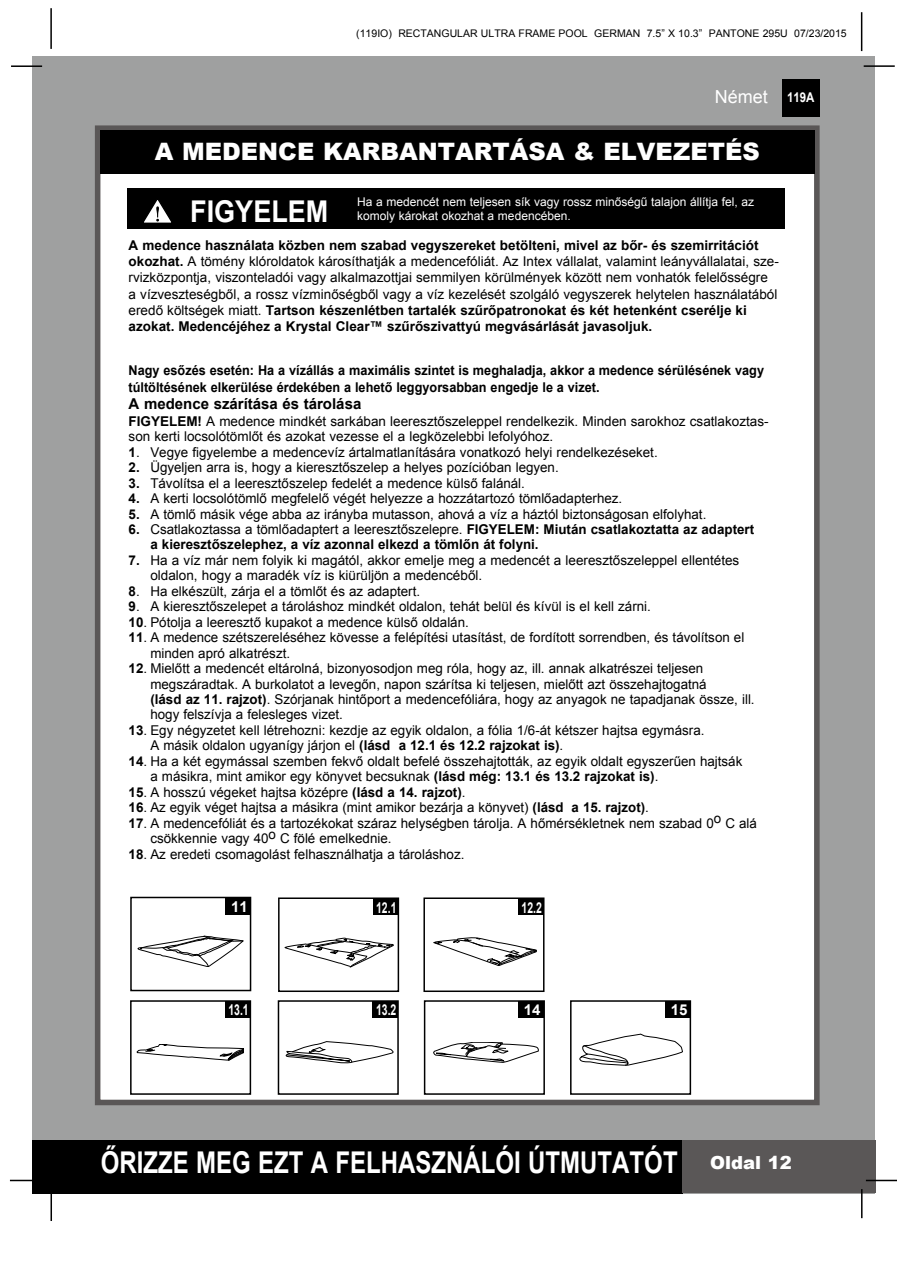
<style>
.page{position:relative;width:897px;height:1264px;background:#fff}
.page>*{position:absolute;margin:0;border:0;box-sizing:border-box;transform-origin:0 0}
.t1{font:700 30px "Arial";color:#fff;scale:.8 1}
.t2{font:700 30px "Arial";color:#fff;scale:.9 1}
.t3{font:900 24px "Arial";color:#fff}
.t4{font:900 18px "Arial";color:#fff}
.t5{font:18px "Arial";color:#fff}
.t6{font:700 15px "Arial";color:#000}
.t7{font:700 15px "Arial";color:#fff;scale:.7 1}
.t8{font:700 15px "Arial";color:#fff}
.t9{font:13.5px/15.5px "Arial";color:#000}
.t10{font:700 13.5px/16.2px "Arial";color:#000;scale:.94 1}
.t11{font:700 13.5px/15.5px "Arial";color:#000}
.t12{font:700 13.5px "Arial";color:#fff;scale:.85 1}
.t13{font:12px/14.4px "Arial";color:#fff}
.t14{font:10.5px "Arial";color:#000}
.s1{font-weight:700}
.s2{font-weight:400}
</style>
<div class="page">
<div style="left:33px;top:56px;width:842px;height:1137px;background:#9fa0a0"></div>
<div style="left:782px;top:79px;width:37px;height:38px;background:#000"></div>
<hr style="left:863px;top:65px;width:31px;height:2px;background:#000">
<hr style="left:50px;top:8px;width:2px;height:41px;background:#000">
<hr style="left:860px;top:12px;width:2px;height:39px;background:#000">
<div style="left:33px;top:1140px;width:649px;height:53px;background:#000"></div>
<div style="left:682px;top:1140px;width:193px;height:53px;background:#5a5757"></div>
<hr style="left:865px;top:1179px;width:31px;height:2px;background:#000">
<hr style="left:860px;top:1189px;width:2px;height:29px;background:#000">
<hr style="left:50px;top:1190px;width:2px;height:31px;background:#000">
<hr style="left:10px;top:1179px;width:31px;height:2px;background:#000">
<hr style="left:11px;top:65px;width:31px;height:2px;background:#000">
<div style="left:95px;top:125px;width:724px;height:980px;background:#fff;border:6px solid #5a5757"></div>
<div style="left:100px;top:130px;width:714px;height:44px;background:#000"></div>
<svg style="left:137px;top:1044px;width:107px;height:16px"></svg>
<div style="left:130px;top:1000px;width:121px;height:94px;border:2px solid #000"></div>
<div style="left:225px;top:1001px;width:25px;height:17px;background:#000"></div>
<svg style="left:138px;top:936px;width:105px;height:30px"></svg>
<div style="left:130px;top:896px;width:121px;height:95px;border:2px solid #000"></div>
<div style="left:225px;top:897px;width:25px;height:17px;background:#000"></div>
<svg style="left:285px;top:938px;width:108px;height:29px"></svg>
<div style="left:278px;top:897px;width:121px;height:95px;border:2px solid #000"></div>
<div style="left:373px;top:898px;width:25px;height:17px;background:#000"></div>
<svg style="left:433px;top:937px;width:103px;height:29px"></svg>
<div style="left:423px;top:897px;width:121px;height:95px;border:2px solid #000"></div>
<div style="left:518px;top:898px;width:25px;height:17px;background:#000"></div>
<svg style="left:286px;top:1041px;width:107px;height:22px"></svg>
<div style="left:278px;top:1000px;width:121px;height:94px;border:2px solid #000"></div>
<div style="left:372px;top:1001px;width:26px;height:17px;background:#000"></div>
<svg style="left:433px;top:1042px;width:105px;height:20px"></svg>
<div style="left:424px;top:1000px;width:121px;height:94px;border:2px solid #000"></div>
<div style="left:518px;top:1001px;width:26px;height:17px;background:#000"></div>
<svg style="left:579px;top:1034px;width:103px;height:31px"></svg>
<div style="left:570px;top:1000px;width:121px;height:94px;border:2px solid #000"></div>
<div style="left:664px;top:1001px;width:26px;height:17px;background:#000"></div>
<div style="left:127px;top:189px;width:657px;height:40px;background:#000"></div>
<svg style="left:144px;top:200px;width:27px;height:23px"></svg>
<p class="t14" style="left:356px;top:27px;width:492px">(119IO) RECTANGULAR ULTRA FRAME POOL GERMAN 7.5” X 10.3” PANTONE 295U 07/23/2015</p>
<h3 class="t5" style="left:714px;top:85px;width:55px">Német</h3>
<h2 class="t3" style="left:155px;top:134px;width:606px">A MEDENCE KARBANTARTÁSA &amp; ELVEZETÉS</h2>
<p class="t12" style="left:787px;top:88px;width:34px">119A</p>
<h1 class="t2" style="left:190px;top:192px;width:155px">FIGYELEM</h1>
<p class="t13" style="left:357px;top:195px;width:398px">Ha a medencét nem teljesen sík vagy rossz minőségű talajon állítja fel, az komoly károkat okozhat a medencében.</p>
<p class="t9" style="left:129px;top:237px;width:651px;line-height:16.2px"><span class="s1">A medence használata közben nem szabad vegyszereket betölteni, mivel az bőr- és szemirritációt okozhat.</span> A tömény klóroldatok károsíthatják a medencefóliát. Az Intex vállalat, valamint leányvállalatai, sze&shy;rvizközpontja, viszonteladói vagy alkalmazottjai semmilyen körülmények között nem vonhatók felelősségre a vízveszteségből, a rossz vízminőségből vagy a víz kezelését szolgáló vegyszerek helytelen használatából eredő költségek miatt. <span class="s1">Tartson készenlétben tartalék szűrőpatronokat és két hetenként cserélje ki azokat. Medencéjéhez a Krystal Clear™ szűrőszivattyú megvásárlását javasoljuk.</span></p>
<p class="t10" style="left:128px;top:363px;width:677px">Nagy esőzés esetén: Ha a vízállás a maximális szintet is meghaladja, akkor a medence sérülésének vagy túltöltésének elkerülése érdekében a lehető leggyorsabban engedje le a vizet.</p>
<p class="t6" style="left:128px;top:394px;width:234px">A medence szárítása és tárolása</p>
<p class="t9" style="left:128px;top:413px;width:641px"><span class="s1">FIGYELEM!</span> A medence mindkét sarkában leeresztőszeleppel rendelkezik. Minden sarokhoz csatlakoztas&shy;son kerti locsolótömlőt és azokat vezesse el a legközelebbi lefolyóhoz.</p>
<p class="t9" style="left:128px;top:444px;width:530px"><span class="s1">1</span>. Vegye figyelembe a medencevíz ártalmatlanítására vonatkozó helyi rendelkezéseket.</p>
<p class="t9" style="left:128px;top:460px;width:431px"><span class="s1">2.</span> Ügyeljen arra is, hogy a kieresztőszelep a helyes pozícióban legyen.</p>
<p class="t9" style="left:128px;top:475px;width:398px"><span class="s1">3.</span> Távolítsa el a leeresztőszelep fedelét a medence külső falánál.</p>
<p class="t9" style="left:128px;top:491px;width:495px"><span class="s1">4.</span> A kerti locsolótömlő megfelelő végét helyezze a hozzátartozó tömlőadapterhez.</p>
<p class="t9" style="left:128px;top:506px;width:579px"><span class="s1">5.</span> A tömlő másik vége abba az irányba mutasson, ahová a víz a háztól biztonságosan elfolyhat.</p>
<p class="t11" style="left:150px;top:522px;width:605px;text-indent:-22px">6. <span class="s2">Csatlakoztassa a tömlőadaptert a leeresztőszelepre.</span> FIGYELEM: Miután csatlakoztatta az adaptert a kieresztőszelephez, a víz azonnal elkezd a tömlőn át folyni.</p>
<p class="t9" style="left:150px;top:552px;width:590px;text-indent:-22px"><span class="s1">7.</span> Ha a víz már nem folyik ki magától, akkor emelje meg a medencét a leeresztőszeleppel ellentétes oldalon, hogy a maradék víz is kiürüljön a medencéből.</p>
<p class="t9" style="left:128px;top:583px;width:293px"><span class="s1">8</span>. Ha elkészült, zárja el a tömlőt és az adaptert.</p>
<p class="t9" style="left:128px;top:599px;width:524px"><span class="s1">9</span>. A kieresztőszelepet a tároláshoz mindkét oldalon, tehát belül és kívül is el kell zárni.</p>
<p class="t9" style="left:128px;top:614px;width:342px"><span class="s1">10</span>. Pótolja a leeresztő kupakot a medence külső oldalán.</p>
<p class="t9" style="left:150px;top:630px;width:595px;text-indent:-22px"><span class="s1">11</span>. A medence szétszereléséhez kövesse a felépítési utasítást, de fordított sorrendben, és távolítson el minden apró alkatrészt.</p>
<p class="t9" style="left:150px;top:661px;width:605px;text-indent:-22px"><span class="s1">12</span>. Mielőtt a medencét eltárolná, bizonyosodjon meg róla, hogy az, ill. annak alkatrészei teljesen megszáradtak. A burkolatot a levegőn, napon szárítsa ki teljesen, mielőtt azt összehajtogatná<br><span class="s1">(lásd az 11. rajzot)</span>. Szórjanak hintőport a medencefóliára, hogy az anyagok ne tapadjanak össze, ill. hogy felszívja a felesleges vizet.</p>
<p class="t9" style="left:150px;top:722px;width:555px;text-indent:-22px"><span class="s1">13</span>. Egy négyzetet kell létrehozni: kezdje az egyik oldalon, a fólia 1/6-át kétszer hajtsa egymásra.<br>A másik oldalon ugyanígy járjon el <span class="s1">(lásd a 12.1 és 12.2 rajzokat is)</span>.</p>
<p class="t9" style="left:150px;top:753px;width:593px;text-indent:-22px"><span class="s1">14</span>. Ha a két egymással szemben fekvő oldalt befelé összehajtották, az egyik oldalt egyszerűen hajtsák a másikra, mint amikor egy könyvet becsuknak <span class="s1">(lásd még: 13.1 és 13.2 rajzokat is)</span>.</p>
<p class="t9" style="left:129px;top:784px;width:338px"><span class="s1">15</span>. A hosszú végeket hajtsa középre <span class="s1">(lásd a 14. rajzot)</span>.</p>
<p class="t9" style="left:129px;top:800px;width:521px"><span class="s1">16</span>. Az egyik véget hajtsa a másikra (mint amikor bezárja a könyvet) <span class="s1">(lásd a 15. rajzot)</span>.</p>
<p class="t9" style="left:150px;top:815px;width:608px;text-indent:-22px"><span class="s1">17</span>. A medencefóliát és a tartozékokat száraz helységben tárolja. A hőmérsékletnek nem szabad 0o C alá csökkennie vagy 40o C fölé emelkednie.</p>
<p class="t9" style="left:128px;top:846px;width:337px"><span class="s1">18</span>. Az eredeti csomagolást felhasználhatja a tároláshoz.</p>
<p class="t8" style="left:231px;top:896px;width:18px">11</p>
<p class="t7" style="left:376px;top:897px;width:31px">12.1</p>
<p class="t7" style="left:521px;top:897px;width:31px">12.2</p>
<p class="t7" style="left:228px;top:1000px;width:31px">13.1</p>
<p class="t7" style="left:376px;top:1000px;width:31px">13.2</p>
<p class="t8" style="left:523px;top:1000px;width:18px">14</p>
<p class="t8" style="left:670px;top:1000px;width:18px">15</p>
<h1 class="t1" style="left:101px;top:1142px;width:722px">ŐRIZZE MEG EZT A FELHASZNÁLÓI ÚTMUTATÓT</h1>
<h3 class="t4" style="left:710px;top:1149px;width:83px">Oldal 12</h3>
</div>
